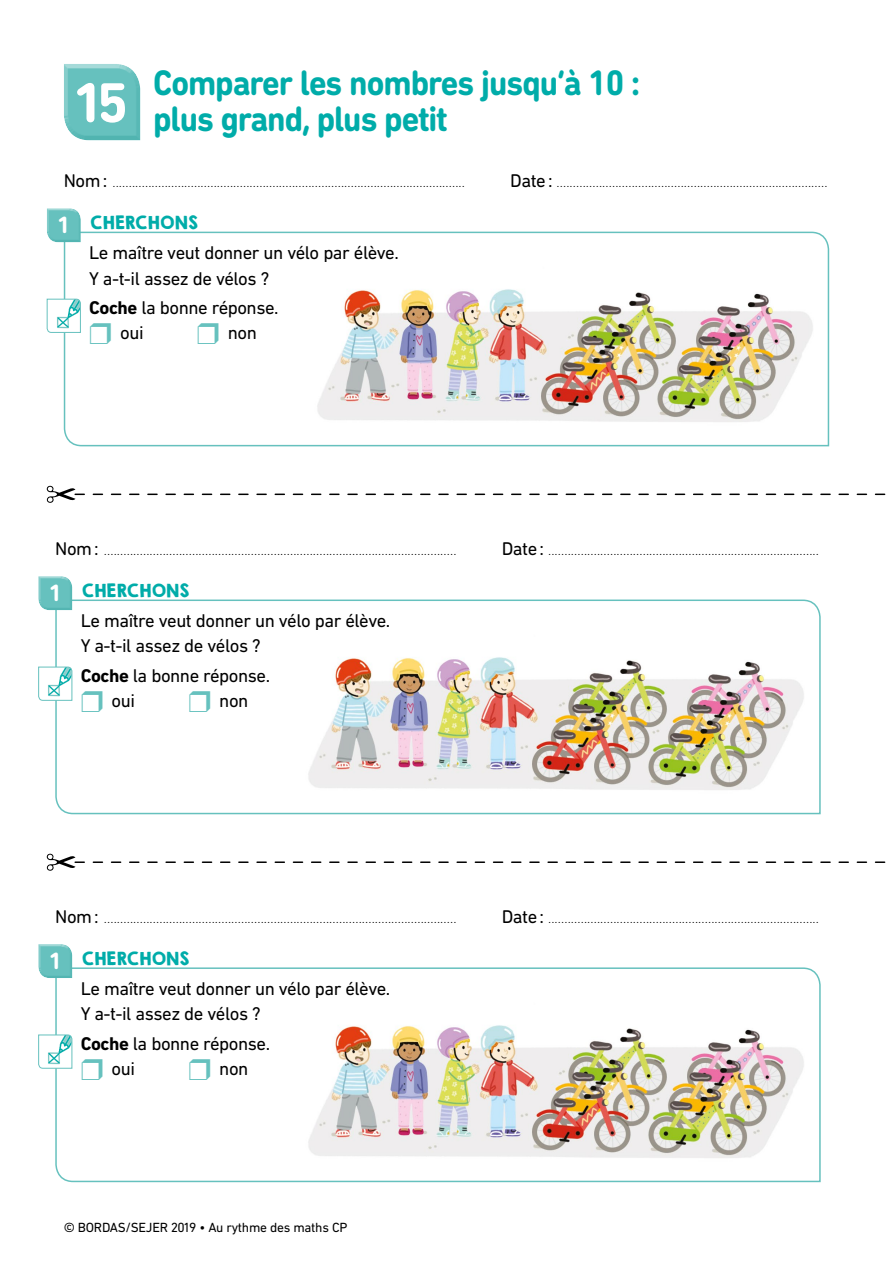
<style>
.page{position:relative;width:893px;height:1263px;background:#fff}
.page>*{position:absolute;margin:0;border:0;box-sizing:border-box;transform-origin:0 0}
.t1{font:700 36px/36px "DIN Next Rounded LT Pro";letter-spacing:-.03em;color:#00aca9;scale:.93 1}
.t2{font:18.75px/25.2px "DIN Next LT Pro";letter-spacing:-.025em;color:#000}
.t3{font:16.5px "KGHAPPY Solid";letter-spacing:-.05em;color:#00aca9}
.t4{font:13.5px "DIN Next LT Pro";letter-spacing:-.02em;color:#000}
.t5{font:10.5px "DIN Next Rounded LT Pro";color:#000}
.s1{font-size:18.75px}
.s2{font-family:"DIN Next Rounded LT Pro";font-weight:700;font-size:24px;color:#fff}
.s3{font-weight:700}
.s4{color:#66c1be}
</style>
<div class="page">
<svg style="left:47px;top:854px;width:839px;height:17px"></svg>
<svg style="left:47px;top:486px;width:839px;height:17px"></svg>
<div style="left:63px;top:61px;width:79px;height:70px;background:#fff;opacity:.8"></div>
<div style="left:63px;top:69px;width:79px;height:72px;background:#00aca9;opacity:.3"></div>
<svg style="left:63px;top:231px;width:767px;height:216px"></svg>
<div style="left:46px;top:205px;width:37px;height:34px;background:#fff;opacity:.8"></div>
<div style="left:46px;top:211px;width:37px;height:32px;background:#00aca9;opacity:.3"></div>
<svg style="left:46px;top:298px;width:35px;height:35px"></svg>
<img style="left:314px;top:262px;width:507px;height:165px">
<svg style="left:55px;top:967px;width:766px;height:216px"></svg>
<div style="left:37px;top:941px;width:38px;height:33px;background:#fff;opacity:.8"></div>
<div style="left:37px;top:946px;width:38px;height:32px;background:#00aca9;opacity:.3"></div>
<svg style="left:38px;top:1034px;width:35px;height:35px"></svg>
<img style="left:305px;top:998px;width:507px;height:165px">
<svg style="left:55px;top:599px;width:766px;height:216px"></svg>
<div style="left:37px;top:573px;width:38px;height:34px;background:#fff;opacity:.8"></div>
<div style="left:37px;top:579px;width:38px;height:32px;background:#00aca9;opacity:.3"></div>
<svg style="left:38px;top:666px;width:35px;height:35px"></svg>
<img style="left:305px;top:630px;width:507px;height:165px">
<h1 class="t1" style="left:76px;top:64px;width:608px;text-indent:77px">Comparer les nombres jusqu’à 10 :<br><sup>15</sup> plus grand, plus petit</h1>
<p class="t5" style="left:64px;top:177px;width:402px"><span class="s1">Nom:</span> ............................................................................................................</p>
<p class="t5" style="left:510px;top:177px;width:318px"><span class="s1">Date:</span> ...................................................................................</p>
<h3 class="t3" style="left:59px;top:210px;width:141px"><span class="s2">1</span> CHERCHONS</h3>
<h2 class="t2" style="left:89px;top:240px;width:311px">Le maître veut donner un vélo par élève.<br>Y a-t-il assez de vélos ?</h2>
<h2 class="t2" style="left:89px;top:295px;width:191px"><span class="s3">Coche</span> la bonne réponse. <span class="s4">❒</span> oui</h2>
<h2 class="t2" style="left:197px;top:320px;width:61px"><span class="s4">❒</span> non</h2>
<p class="t5" style="left:55px;top:545px;width:402px"><span class="s1">Nom:</span> ............................................................................................................</p>
<p class="t5" style="left:502px;top:545px;width:318px"><span class="s1">Date:</span> ...................................................................................</p>
<h3 class="t3" style="left:50px;top:578px;width:141px"><span class="s2">1</span> CHERCHONS</h3>
<h2 class="t2" style="left:81px;top:608px;width:311px">Le maître veut donner un vélo par élève.<br>Y a-t-il assez de vélos ?</h2>
<h2 class="t2" style="left:81px;top:663px;width:191px"><span class="s3">Coche</span> la bonne réponse. <span class="s4">❒</span> oui</h2>
<h2 class="t2" style="left:188px;top:688px;width:61px"><span class="s4">❒</span> non</h2>
<p class="t5" style="left:55px;top:913px;width:402px"><span class="s1">Nom:</span> ............................................................................................................</p>
<p class="t5" style="left:502px;top:913px;width:318px"><span class="s1">Date:</span> ...................................................................................</p>
<h3 class="t3" style="left:50px;top:946px;width:141px"><span class="s2">1</span> CHERCHONS</h3>
<h2 class="t2" style="left:81px;top:976px;width:311px">Le maître veut donner un vélo par élève.<br>Y a-t-il assez de vélos ?</h2>
<h2 class="t2" style="left:81px;top:1031px;width:191px"><span class="s3">Coche</span> la bonne réponse. <span class="s4">❒</span> oui</h2>
<h2 class="t2" style="left:188px;top:1056px;width:61px"><span class="s4">❒</span> non</h2>
<p class="t4" style="left:64px;top:1219px;width:285px">© BORDAS/SEJER 2019 • Au rythme des maths CP</p>
</div>
